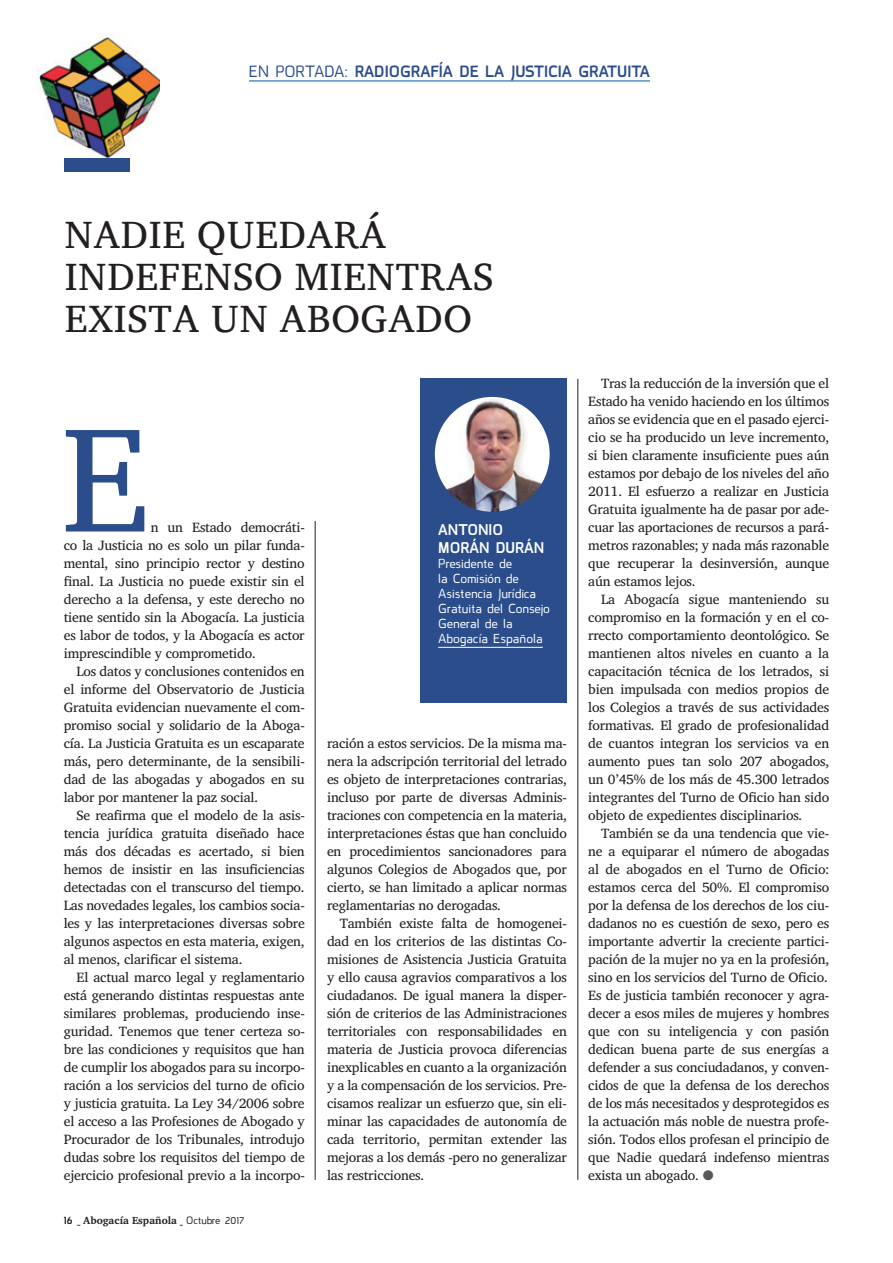
<style>
.page{position:relative;width:893px;height:1263px;background:#fff}
.page>*{position:absolute;margin:0;border:0;box-sizing:border-box;transform-origin:0 0}
.t1{font:151.2px "Veleka";color:#2b4d8c}
.t2{font:39px/42px "Veleka";letter-spacing:.02em;color:#231f20}
.t3{font:700 15px "superficial";color:#2b4d8c}
.t4{font:700 14.25px/18px "superficial";color:#fff}
.t5{font:13.8px/18px "Veleka";letter-spacing:-.015em;color:#231f20;text-align:justify}
.t6{font:12px/15px "superficialbook";letter-spacing:-.02em;color:#fff}
.t7{font:700 10.5px "Veleka";color:#231f20}
.s1{font-family:"superficialbook";font-weight:400}
.s2{font-family:"superficial"}
.s3{font-size:9.75px}
.s4{font-family:"superficialbook";font-weight:400;font-size:9.75px}
.s5{color:#57585a}
</style>
<div class="page">
<hr style="left:578px;top:379px;width:1px;height:801px;background:#231f20">
<hr style="left:315px;top:521px;width:1px;height:659px;background:#231f20">
<div style="left:420px;top:379px;width:147px;height:324px;background:#2b4d8c"></div>
<hr style="left:438px;top:647px;width:105px;height:1px;background:#fff">
<img style="left:435px;top:397px;width:115px;height:115px;border-radius:57px">
<hr style="left:249px;top:81px;width:401px;height:1px;background:#015aaa">
<div style="left:65px;top:158px;width:65px;height:14px;background:#2b4d8c"></div>
<img style="left:38px;top:35px;width:122px;height:123px">
<p class="t3" style="left:249px;top:62px;width:403px"><span class="s1">EN PORTADA:</span> RADIOGRAFÍA DE LA JUSTICIA GRATUITA</p>
<p class="t2" style="left:65px;top:214px;width:430px">NADIE QUEDARÁ<br>INDEFENSO MIENTRAS<br>EXISTA UN ABOGADO</p>
<p class="t1" style="left:61px;top:391px;width:90px">E</p>
<p class="t5" style="left:64px;top:518px;width:242px;text-indent:87px">n un Estado democráti&shy;co la Justicia no es solo un pilar funda&shy;mental, sino principio rector y destino final. La Justicia no puede existir sin el derecho a la defensa, y este derecho no tiene sentido sin la Abogacía. La justicia es labor de todos, y la Abogacía es actor imprescindible y comprometido.</p>
<p class="t5" style="left:64px;top:662px;width:242px;text-indent:13px">Los datos y conclusiones contenidos en el informe del Observatorio de Justicia Gratuita evidencian nuevamente el com&shy;promiso social y solidario de la Aboga&shy;cía. La Justicia Gratuita es un escaparate más, pero determinante, de la sensibili&shy;dad de las abogadas y abogados en su labor por mantener la paz social.</p>
<p class="t5" style="left:64px;top:806px;width:242px;text-indent:13px">Se reafirma que el modelo de la asis&shy;tencia jurídica gratuita diseñado hace más dos décadas es acertado, si bien hemos de insistir en las insuficiencias detectadas con el transcurso del tiempo.<br>Las novedades legales, los cambios socia&shy;les y las interpretaciones diversas sobre algunos aspectos en esta materia, exigen, al menos, clarificar el sistema.</p>
<p class="t5" style="left:64px;top:968px;width:242px;text-indent:13px">El actual marco legal y reglamentario está generando distintas respuestas ante similares problemas, produciendo inse&shy;guridad. Tenemos que tener certeza so&shy;bre las condiciones y requisitos que han de cumplir los abogados para su incorpo&shy;ración a los servicios del turno de oficio y justicia gratuita. La Ley 34/2006 sobre el acceso a las Profesiones de Abogado y Procurador de los Tribunales, introdujo dudas sobre los requisitos del tiempo de ejercicio profesional previo a la incorpo-</p>
<p class="t7" style="left:64px;top:1214px;width:182px"><span class="s2">16</span> <span class="s3">_</span> Abogacía Española <span class="s3">_</span> <span class="s4">Octubre 2017</span></p>
<p class="t4" style="left:438px;top:520px;width:108px">ANTONIO<br>MORÁN DURÁN</p>
<p class="t6" style="left:438px;top:556px;width:113px">Presidente de<br>la Comisión de<br>Asistencia Jurídica<br>Gratuita del Consejo<br>General de la<br>Abogacía Española</p>
<p class="t5" style="left:327px;top:734px;width:241px">ración a estos servicios. De la misma ma&shy;nera la adscripción territorial del letrado es objeto de interpretaciones contrarias, incluso por parte de diversas Adminis&shy;traciones con competencia en la materia, interpretaciones éstas que han concluido en procedimientos sancionadores para algunos Colegios de Abogados que, por cierto, se han limitado a aplicar normas reglamentarias no derogadas.</p>
<p class="t5" style="left:327px;top:914px;width:241px;text-indent:13px">También existe falta de homogenei&shy;dad en los criterios de las distintas Co&shy;misiones de Asistencia Justicia Gratuita y ello causa agravios comparativos a los ciudadanos. De igual manera la disper&shy;sión de criterios de las Administraciones territoriales con responsabilidades en materia de Justicia provoca diferencias inexplicables en cuanto a la organización y a la compensación de los servicios. Pre&shy;cisamos realizar un esfuerzo que, sin eli&shy;minar las capacidades de autonomía de cada territorio, permitan extender las mejoras a los demás -pero no generalizar las restricciones.</p>
<p class="t5" style="left:588px;top:374px;width:242px;text-indent:13px">Tras la reducción de la inversión que el Estado ha venido haciendo en los últimos años se evidencia que en el pasado ejerci&shy;cio se ha producido un leve incremento, si bien claramente insuficiente pues aún estamos por debajo de los niveles del año 2011. El esfuerzo a realizar en Justicia Gratuita igualmente ha de pasar por ade&shy;cuar las aportaciones de recursos a pará&shy;metros razonables; y nada más razonable que recuperar la desinversión, aunque aún estamos lejos.</p>
<p class="t5" style="left:588px;top:590px;width:242px;text-indent:13px">La Abogacía sigue manteniendo su compromiso en la formación y en el co&shy;rrecto comportamiento deontológico. Se mantienen altos niveles en cuanto a la capacitación técnica de los letrados, si bien impulsada con medios propios de los Colegios a través de sus actividades formativas. El grado de profesionalidad de cuantos integran los servicios va en aumento pues tan solo 207 abogados, un 0’45% de los más de 45.300 letrados integrantes del Turno de Oficio han sido objeto de expedientes disciplinarios.</p>
<p class="t5" style="left:588px;top:824px;width:242px;text-indent:13px">También se da una tendencia que vie&shy;ne a equiparar el número de abogadas al de abogados en el Turno de Oficio: estamos cerca del 50%. El compromiso por la defensa de los derechos de los ciu&shy;dadanos no es cuestión de sexo, pero es importante advertir la creciente partici&shy;pación de la mujer no ya en la profesión, sino en los servicios del Turno de Oficio.</p>
<p class="t5" style="left:588px;top:986px;width:242px">Es de justicia también reconocer y agra&shy;decer a esos miles de mujeres y hombres que con su inteligencia y con pasión dedican buena parte de sus energías a defender a sus conciudadanos, y conven&shy;cidos de que la defensa de los derechos de los más necesitados y desprotegidos es la actuación más noble de nuestra profe&shy;sión. Todos ellos profesan el principio de que Nadie quedará indefenso mientras exista un abogado. <span class="s5">●</span></p>
</div>
